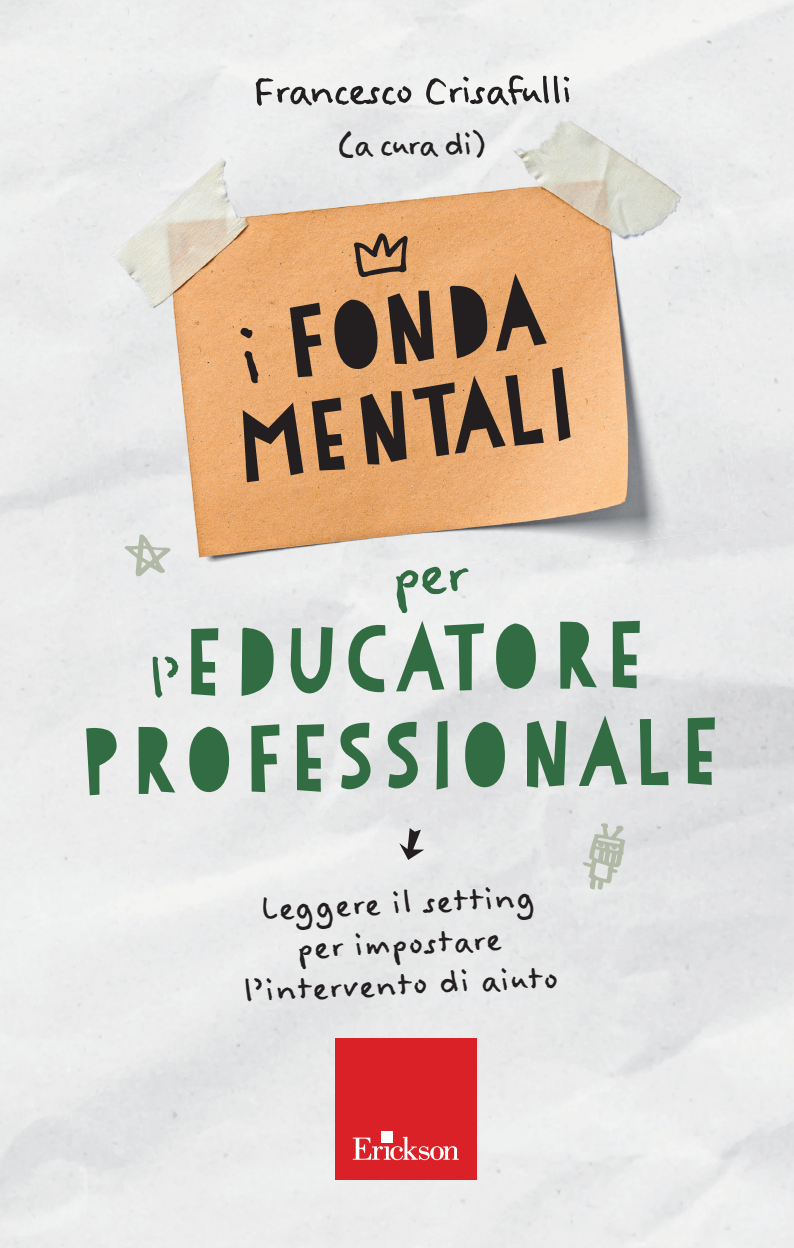
<style>
.page{position:relative;width:794px;height:1248px;background:#fff}
.page>*{position:absolute;margin:0;border:0;box-sizing:border-box;transform-origin:0 0}
.t1{font:700 95.6px/97.8px "Paper Cute";color:#316c42;text-align:center}
.t2{font:50px "Felt Tip Woman";letter-spacing:-.05em;color:#231f20}
.t3{font:40.8px/41px "Felt Tip Woman";letter-spacing:-.05em;color:#231f20;text-align:center}
.s1{font-family:"Felt Tip Woman";font-weight:400;font-size:73.8px}
</style>
<div class="page">
<img style="left:117px;top:667px;width:431px;height:580px">
<div style="left:111px;top:598px;width:541px;height:69px;background:#ebebec"></div>
<img style="left:86px;top:418px;width:309px;height:192px">
<img style="left:395px;top:418px;width:272px;height:155px">
<div style="left:667px;top:96px;width:68px;height:441px;background:#e9eaeb"></div>
<img style="left:60px;top:225px;width:607px;height:193px">
<img style="left:54px;top:160px;width:613px;height:65px">
<img style="left:187px;top:98px;width:480px;height:63px">
<svg style="left:240px;top:233px;width:330px;height:249px;background:#b9895e"></svg>
<div style="left:334px;top:1037px;width:142px;height:142px;background:#da2128"></div>
<svg style="left:353px;top:1136px;width:106px;height:23px"></svg>
<div style="left:382px;top:1130px;width:11px;height:12px;background:#fff"></div>
<svg style="left:399px;top:828px;width:25px;height:31px"></svg>
<div style="left:396px;top:566px;width:73px;height:47px;background:#ededee"></div>
<div style="left:577px;top:818px;width:53px;height:76px;background:#e3e4e5"></div>
<div style="left:122px;top:527px;width:55px;height:55px;background:#eaebec"></div>
<p class="t2" style="left:251px;top:62px;width:324px">Francesco Crisafulli</p>
<p class="t3" style="left:336px;top:125px;width:153px">(a cura di)</p>
<h1 class="t1" style="left:72px;top:613px;width:656px;rotate:-1deg"><span class="s1">l'</span>educatore professionale</h1>
<p class="t3" style="left:239px;top:888px;width:318px;rotate:-2deg">Leggere il setting per impostare l’intervento di aiuto</p>
</div>
